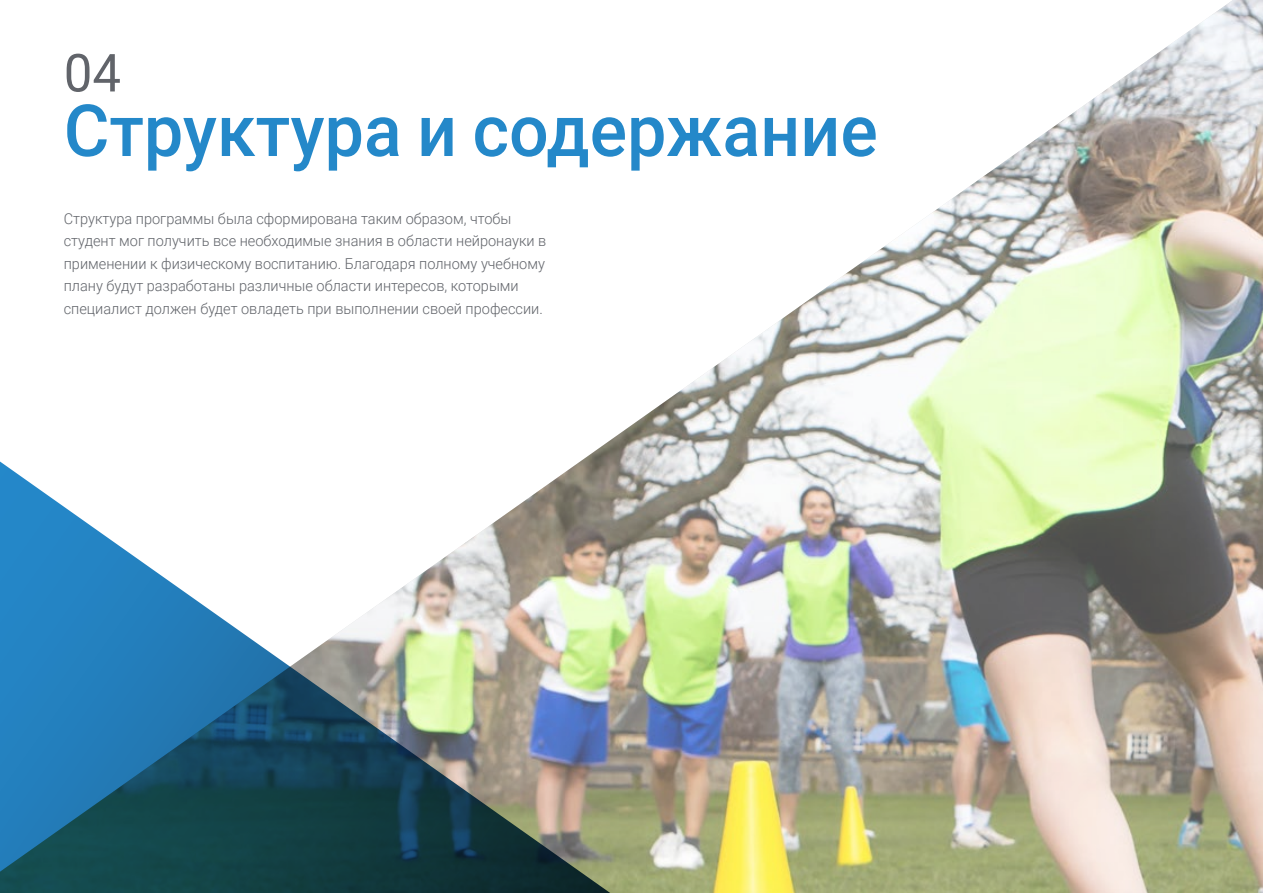
<style>
.page{position:relative;width:1263px;height:893px;background:#fff}
.page>*{position:absolute;margin:0;border:0;box-sizing:border-box;transform-origin:0 0}
.t1{font:500 72px "Roboto";color:#2488c9}
.t2{font:52.5px "Roboto";color:#61646a}
.t3{font:300 15px/22.5px "Roboto";color:#61646a}
</style>
<div class="page">
<img style="left:602px;top:0;width:661px;height:893px">
<svg style="left:0;top:446px;width:640px;height:447px"></svg>
<h2 class="t2" style="left:64px;top:36px;width:59px">04</h2>
<h1 class="t1" style="left:64px;top:80px;width:815px">Структура и содержание</h1>
<p class="t3" style="left:64px;top:207px;width:484px">Структура программы была сформирована таким образом, чтобы студент мог получить все необходимые знания в области нейронауки в применении к физическому воспитанию. Благодаря полному учебному плану будут разработаны различные области интересов, которыми специалист должен будет овладеть при выполнении своей профессии.</p>
</div>
